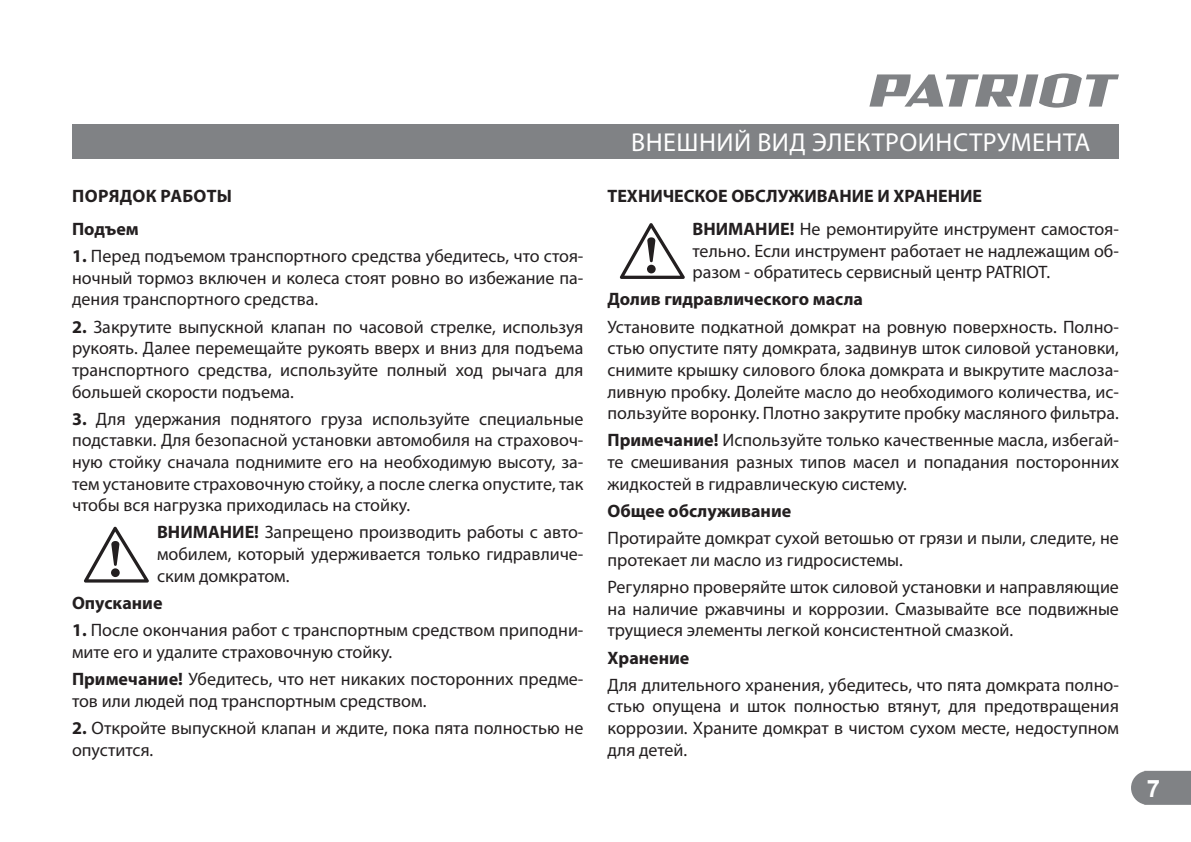
<style>
.page{position:relative;width:1191px;height:842px;background:#fff}
.page>*{position:absolute;margin:0;border:0;box-sizing:border-box;transform-origin:0 0}
.t1{font:26px "Myriad Pro";letter-spacing:.02em;color:#fff}
.t2{font:700 24px "Arial";color:#fff}
.t3{font:18px/21.6px "Myriad Pro";color:#231f20;text-align:justify}
.t4{font:700 18px/33px "Myriad Pro";color:#231f20}
.s1{font-weight:700}
.s2{font-weight:400}
</style>
<div class="page">
<svg style="left:1131px;top:771px;width:60px;height:34px"></svg>
<svg style="left:869px;top:73px;width:250px;height:35px"></svg>
<div style="left:72px;top:124px;width:1047px;height:34px;background:#808285"></div>
<svg style="left:619px;top:223px;width:66px;height:56px"></svg>
<svg style="left:84px;top:526px;width:65px;height:57px"></svg>
<p class="t4" style="left:72px;top:180px;width:162px">ПОРЯДОК РАБОТЫ<br>Подъем</p>
<p class="t3" style="left:72px;top:246px;width:513px"><span class="s1">1.</span> Перед подъемом транспортного средства убедитесь, что стоя&shy;ночный тормоз включен и колеса стоят ровно во избежание па&shy;дения транспортного средства.</p>
<p class="t3" style="left:72px;top:317px;width:513px"><span class="s1">2.</span> Закрутите выпускной клапан по часовой стрелке, используя рукоять. Далее перемещайте рукоять вверх и вниз для подъема транспортного средства, используйте полный ход рычага для большей скорости подъема.</p>
<p class="t3" style="left:72px;top:409px;width:513px"><span class="s1">3.</span> Для удержания поднятого груза используйте специальные подставки. Для безопасной установки автомобиля на страховоч&shy;ную стойку сначала поднимите его на необходимую высоту, за&shy;тем установите страховочную стойку, а после слегка опустите, так чтобы вся нагрузка приходилась на стойку.</p>
<p class="t3" style="left:157px;top:522px;width:428px"><span class="s1">ВНИМАНИЕ!</span> Запрещено производить работы с авто&shy;мобилем, который удерживается только гидравличе&shy;ским домкратом.</p>
<p class="t4" style="left:72px;top:587px;width:92px">Опускание</p>
<p class="t3" style="left:72px;top:620px;width:513px"><span class="s1">1.</span> После окончания работ с транспортным средством приподни&shy;мите его и удалите страховочную стойку.</p>
<p class="t3" style="left:72px;top:669px;width:513px"><span class="s1">Примечание!</span> Убедитесь, что нет никаких посторонних предме&shy;тов или людей под транспортным средством.</p>
<p class="t3" style="left:72px;top:718px;width:513px"><span class="s1">2.</span> Откройте выпускной клапан и ждите, пока пята полностью не опустится.</p>
<h1 class="t1" style="left:631px;top:130px;width:461px">ВНЕШНИЙ ВИД ЭЛЕКТРОИНСТРУМЕНТА</h1>
<p class="t4" style="left:692px;top:180px;width:428px;text-indent:-85px">ТЕХНИЧЕСКОЕ ОБСЛУЖИВАНИЕ И ХРАНЕНИЕ<br>ВНИМАНИЕ! <span class="s2">Не ремонтируйте инструмент самостоя-</span></p>
<p class="t3" style="left:692px;top:240px;width:428px">тельно. Если инструмент работает не надлежащим об&shy;разом - обратитесь сервисный центр PATRIOT.</p>
<p class="t4" style="left:607px;top:283px;width:257px">Долив гидравлического масла</p>
<p class="t3" style="left:607px;top:317px;width:513px">Установите подкатной домкрат на ровную поверхность. Полно&shy;стью опустите пяту домкрата, задвинув шток силовой установки, снимите крышку силового блока домкрата и выкрутите маслоза&shy;ливную пробку. Долейте масло до необходимого количества, ис&shy;пользуйте воронку. Плотно закрутите пробку масляного фильтра.</p>
<p class="t3" style="left:607px;top:430px;width:513px"><span class="s1">Примечание!</span> Используйте только качественные масла, избегай&shy;те смешивания разных типов масел и попадания посторонних жидкостей в гидравлическую систему.</p>
<p class="t4" style="left:607px;top:495px;width:185px">Общее обслуживание</p>
<p class="t3" style="left:607px;top:528px;width:513px">Протирайте домкрат сухой ветошью от грязи и пыли, следите, не протекает ли масло из гидросистемы.</p>
<p class="t3" style="left:607px;top:577px;width:513px">Регулярно проверяйте шток силовой установки и направляющие на наличие ржавчины и коррозии. Смазывайте все подвижные трущиеся элементы легкой консистентной смазкой.</p>
<p class="t4" style="left:607px;top:641px;width:83px">Хранение</p>
<p class="t3" style="left:607px;top:675px;width:513px">Для длительного хранения, убедитесь, что пята домкрата полно&shy;стью опущена и шток полностью втянут, для предотвращения коррозии. Храните домкрат в чистом сухом месте, недоступном для детей.</p>
<h2 class="t2" style="left:1146px;top:774px;width:15px">7</h2>
</div>
